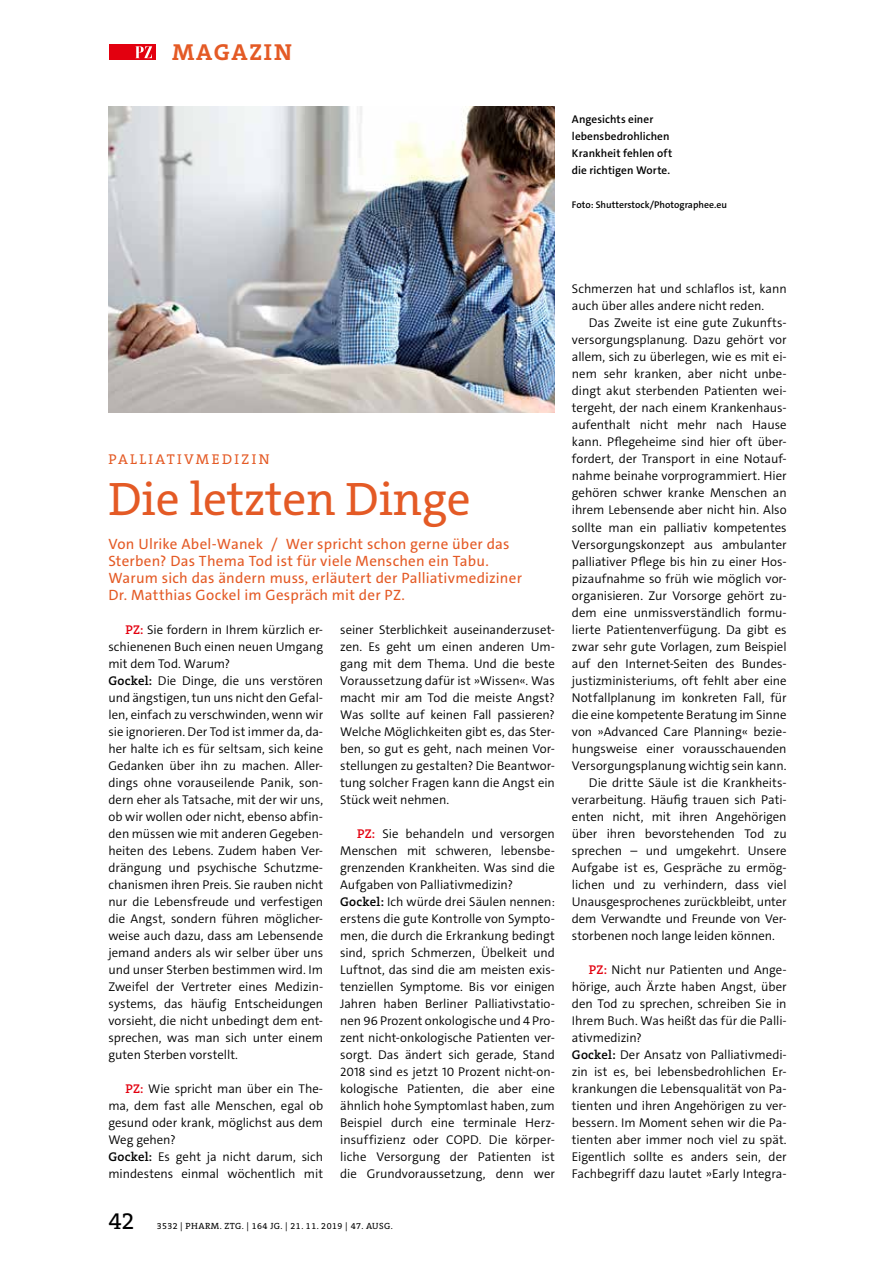
<style>
.page{position:relative;width:893px;height:1263px;background:#fff}
.page>*{position:absolute;margin:0;border:0;box-sizing:border-box;transform-origin:0 0}
.t1{font:47.25px "The Serif C5";letter-spacing:-.005em;color:#e45a25}
.t2{font:24px "The Serif C5";color:#000}
.t3{font:700 23.25px "The Serif C5";letter-spacing:.075em;color:#e45a25}
.t4{font:15px/17px "The Sans C5";letter-spacing:.015em;color:#e45a25}
.t5{font:14.25px "The Serif C5";letter-spacing:.17em;color:#e45a25}
.t6{font:300 12.75px/17px "The Sans C5";color:#000}
.t7{font:600 11.25px/17px "The Sans C5";letter-spacing:.01em;color:#000}
.t8{font:600 9.75px "The Sans C5";color:#000}
.t9{font:9px "The Serif C5";letter-spacing:.05em;color:#000}
.s1{font-family:"The Serif C5";font-weight:600;color:#e3000f}
.s2{font-family:"The Serif C5";font-weight:600}
</style>
<div class="page">
<div style="left:109px;top:45px;width:46px;height:15px;background:#e3000f"></div>
<svg style="left:135px;top:46px;width:17px;height:12px"></svg>
<img style="left:108px;top:106px;width:447px;height:306px">
<h3 class="t3" style="left:172px;top:37px;width:121px">MAGAZIN</h3>
<p class="t7" style="left:572px;top:111px;width:102px">Angesichts einer lebensbedrohlichen<br>Krankheit fehlen oft die richtigen Worte.</p>
<p class="t8" style="left:572px;top:199px;width:157px">Foto: Shutterstock/Photographee.eu</p>
<p class="t5" style="left:109px;top:450px;width:163px">PALLIATIVMEDIZIN</p>
<h1 class="t1" style="left:108px;top:468px;width:364px">Die letzten Dinge</h1>
<p class="t4" style="left:108px;top:535px;width:415px">Von Ulrike Abel-Wanek / Wer spricht schon gerne über das Sterben? Das Thema Tod ist für viele Menschen ein Tabu.<br>Warum sich das ändern muss, erläutert der Palliativmediziner Dr. Matthias Gockel im Gespräch mit der PZ.</p>
<p class="t6" style="left:108px;top:621px;width:216px;text-indent:17px"><span class="s1">PZ:</span> Sie fordern in Ihrem kürzlich er&shy;schienenen Buch einen neuen Umgang mit dem Tod. Warum?<br><span class="s2">Gockel:</span> Die Dinge, die uns verstören und ängstigen, tun uns nicht den Gefal&shy;len, einfach zu verschwinden, wenn wir sie ignorieren. Der Tod ist immer da, da&shy;her halte ich es für seltsam, sich keine Gedanken über ihn zu machen. Aller&shy;dings ohne vorauseilende Panik, son&shy;dern eher als Tatsache, mit der wir uns, ob wir wollen oder nicht, ebenso abfin&shy;den müssen wie mit anderen Gegeben&shy;heiten des Lebens. Zudem haben Ver&shy;drängung und psychische Schutzme&shy;chanismen ihren Preis. Sie rauben nicht nur die Lebensfreude und verfestigen die Angst, sondern führen möglicher&shy;weise auch dazu, dass am Lebensende jemand anders als wir selber über uns und unser Sterben bestimmen wird. Im Zweifel der Vertreter eines Medizin&shy;systems, das häufig Entscheidungen vorsieht, die nicht unbedingt dem ent&shy;sprechen, was man sich unter einem guten Sterben vorstellt.</p>
<p class="t6" style="left:108px;top:1080px;width:216px;text-indent:17px"><span class="s1">PZ:</span> Wie spricht man über ein The&shy;ma, dem fast alle Menschen, egal ob gesund oder krank, möglichst aus dem<br>Weg gehen?<br><span class="s2">Gockel:</span> Es geht ja nicht darum, sich mindestens einmal wöchentlich mit</p>
<p class="t6" style="left:340px;top:621px;width:216px;text-align:justify">seiner Sterblichkeit auseinanderzuset&shy;zen. Es geht um einen anderen Um&shy;gang mit dem Thema. Und die beste Voraussetzung dafür ist »Wissen«. Was macht mir am Tod die meiste Angst?<br>Was sollte auf keinen Fall passieren?<br>Welche Möglichkeiten gibt es, das Ster&shy;ben, so gut es geht, nach meinen Vor&shy;stellungen zu gestalten? Die Beantwor&shy;tung solcher Fragen kann die Angst ein Stück weit nehmen.</p>
<p class="t6" style="left:340px;top:825px;width:216px;text-indent:17px"><span class="s1">PZ:</span> Sie behandeln und versorgen Menschen mit schweren, lebensbe&shy;grenzenden Krankheiten. Was sind die Aufgaben von Palliativmedizin?<br><span class="s2">Gockel:</span> Ich würde drei Säulen nennen: erstens die gute Kontrolle von Sympto&shy;men, die durch die Erkrankung bedingt sind, sprich Schmerzen, Übelkeit und Luftnot, das sind die am meisten exis&shy;tenziellen Symptome. Bis vor einigen Jahren haben Berliner Palliativstatio&shy;nen 96 Prozent onkologische und 4 Pro&shy;zent nicht-onkologische Patienten ver&shy;sorgt. Das ändert sich gerade, Stand 2018 sind es jetzt 10 Prozent nicht-on&shy;kologische Patienten, die aber eine ähnlich hohe Symptomlast haben, zum Beispiel durch eine terminale Herz&shy;insuffizienz oder COPD. Die körper&shy;liche Versorgung der Patienten ist die Grundvoraussetzung, denn wer</p>
<h2 class="t2" style="left:108px;top:1205px;width:28px">42</h2>
<p class="t9" style="left:157px;top:1220px;width:238px">3532 | PHARM. ZTG. | 164 JG. | 21. 11. 2019 | 47. AUSG.</p>
<p class="t6" style="left:572px;top:281px;width:216px">Schmerzen hat und schlaflos ist, kann auch über alles andere nicht reden.</p>
<p class="t6" style="left:589px;top:315px;width:199px">Das Zweite ist eine gute Zukunfts-</p>
<p class="t6" style="left:572px;top:332px;width:216px">versorgungsplanung. Dazu gehört vor</p>
<p class="t6" style="left:572px;top:349px;width:216px">allem, sich zu überlegen, wie es mit ei-</p>
<p class="t6" style="left:572px;top:366px;width:216px">nem sehr kranken, aber nicht unbe-</p>
<p class="t6" style="left:572px;top:383px;width:216px">dingt akut sterbenden Patienten wei-</p>
<p class="t6" style="left:572px;top:400px;width:216px">tergeht, der nach einem Krankenhaus-</p>
<p class="t6" style="left:572px;top:417px;width:216px">aufenthalt nicht mehr nach Hause</p>
<p class="t6" style="left:572px;top:434px;width:216px">kann. Pflegeheime sind hier oft über-</p>
<p class="t6" style="left:572px;top:451px;width:216px">fordert, der Transport in eine Notauf-</p>
<p class="t6" style="left:572px;top:468px;width:216px">nahme beinahe vorprogrammiert. Hier</p>
<p class="t6" style="left:572px;top:485px;width:216px">gehören schwer kranke Menschen an</p>
<p class="t6" style="left:572px;top:502px;width:216px">ihrem Lebensende aber nicht hin. Also</p>
<p class="t6" style="left:572px;top:519px;width:216px">sollte man ein palliativ kompetentes</p>
<p class="t6" style="left:572px;top:536px;width:216px">Versorgungskonzept aus ambulanter</p>
<p class="t6" style="left:572px;top:553px;width:216px">palliativer Pflege bis hin zu einer Hos-</p>
<p class="t6" style="left:572px;top:570px;width:216px">pizaufnahme so früh wie möglich vor-</p>
<p class="t6" style="left:572px;top:587px;width:216px">organisieren. Zur Vorsorge gehört zu-</p>
<p class="t6" style="left:572px;top:604px;width:216px">dem eine unmissverständlich formu-</p>
<p class="t6" style="left:572px;top:621px;width:216px">lierte Patientenverfügung. Da gibt es</p>
<p class="t6" style="left:572px;top:638px;width:216px">zwar sehr gute Vorlagen, zum Beispiel</p>
<p class="t6" style="left:572px;top:655px;width:216px">auf den Internet-Seiten des Bundes-</p>
<p class="t6" style="left:572px;top:672px;width:216px">justizministeriums, oft fehlt aber eine</p>
<p class="t6" style="left:572px;top:689px;width:216px">Notfallplanung im konkreten Fall, für</p>
<p class="t6" style="left:572px;top:706px;width:216px">die eine kompetente Beratung im Sinne</p>
<p class="t6" style="left:572px;top:723px;width:216px">von »Advanced Care Planning« bezie-</p>
<p class="t6" style="left:572px;top:740px;width:216px">hungsweise einer vorausschauenden</p>
<p class="t6" style="left:572px;top:757px;width:216px">Versorgungsplanung wichtig sein kann.</p>
<p class="t6" style="left:589px;top:774px;width:199px">Die dritte Säule ist die Krankheits-</p>
<p class="t6" style="left:572px;top:791px;width:216px">verarbeitung. Häufig trauen sich Pati-</p>
<p class="t6" style="left:572px;top:808px;width:216px">enten nicht, mit ihren Angehörigen</p>
<p class="t6" style="left:572px;top:825px;width:216px">über ihren bevorstehenden Tod zu</p>
<p class="t6" style="left:572px;top:842px;width:216px">sprechen – und umgekehrt. Unsere</p>
<p class="t6" style="left:572px;top:859px;width:216px">Aufgabe ist es, Gespräche zu ermög-</p>
<p class="t6" style="left:572px;top:876px;width:216px">lichen und zu verhindern, dass viel</p>
<p class="t6" style="left:572px;top:893px;width:216px">Unausgesprochenes zurückbleibt, unter</p>
<p class="t6" style="left:572px;top:910px;width:216px">dem Verwandte und Freunde von Ver-</p>
<p class="t6" style="left:572px;top:927px;width:205px">storbenen noch lange leiden können.</p>
<p class="t6" style="left:572px;top:961px;width:216px;text-indent:17px"><span class="s1">PZ:</span> Nicht nur Patienten und Ange&shy;hörige, auch Ärzte haben Angst, über den Tod zu sprechen, schreiben Sie in Ihrem Buch. Was heißt das für die Palli&shy;ativmedizin?<br><span class="s2">Gockel:</span> Der Ansatz von Palliativmedi&shy;zin ist es, bei lebensbedrohlichen Er&shy;krankungen die Lebensqualität von Pa&shy;tienten und ihren Angehörigen zu ver&shy;bessern. Im Moment sehen wir die Pa&shy;tienten aber immer noch viel zu spät.<br>Eigentlich sollte es anders sein, der Fachbegriff dazu lautet »Early Integra-</p>
</div>
